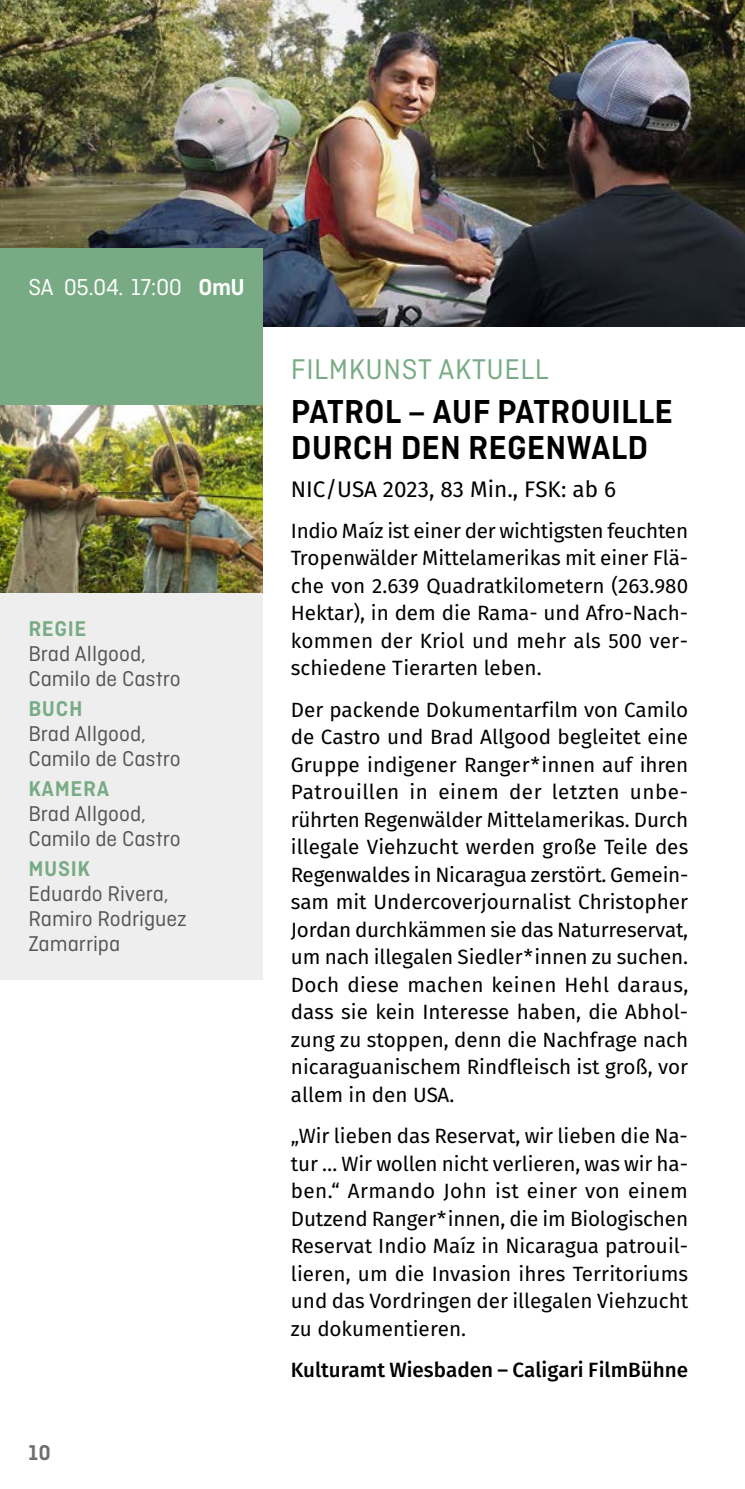
<style>
.page{position:relative;width:745px;height:1489px;background:#fff}
.page>*{position:absolute;margin:0;border:0;box-sizing:border-box;transform-origin:0 0}
.t1{font:600 35px/36.2px "Ciutadella";letter-spacing:.005em;color:#000}
.t2{font:30px "Ciutadella";letter-spacing:.02em;color:#78ab84}
.t3{font:24.25px "Ciutadella";letter-spacing:-.02em;color:#fff}
.t4{font:22.5px/25px "Ciutadella";color:#565656}
.t5{font:22.5px "Fira Sans";color:#000}
.t6{font:600 22.5px "Ciutadella";letter-spacing:.03em;color:#78ab84}
.t7{font:600 22.5px "Ciutadella";color:#6f6f6e}
.t8{font:20.5px/27.5px "Fira Sans";color:#000;text-align:justify}
.t9{font:500 20.5px "Fira Sans";color:#000}
.s1{font-weight:600}
</style>
<div class="page">
<img style="left:0;top:0;width:744px;height:326px">
<div style="left:0;top:248px;width:262px;height:170px;background:#78ab84"></div>
<div style="left:0;top:591px;width:262px;height:388px;background:#eee"></div>
<img style="left:0;top:405px;width:262px;height:188px">
<p class="t3" style="left:28px;top:273px;width:218px">SA 05.04. 17:00 <span class="s1">OmU</span></p>
<p class="t6" style="left:28px;top:616px;width:59px">REGIE</p>
<p class="t4" style="left:28px;top:641px;width:153px">Brad Allgood,<br>Camilo de Castro</p>
<p class="t6" style="left:28px;top:696px;width:56px">BUCH</p>
<p class="t4" style="left:28px;top:721px;width:153px">Brad Allgood,<br>Camilo de Castro</p>
<p class="t6" style="left:28px;top:776px;width:82px">KAMERA</p>
<p class="t4" style="left:28px;top:801px;width:153px">Brad Allgood,<br>Camilo de Castro</p>
<p class="t6" style="left:28px;top:856px;width:63px">MUSIK</p>
<p class="t4" style="left:28px;top:881px;width:160px">Eduardo Rivera,<br>Ramiro Rodriguez<br>Zamarripa</p>
<p class="t7" style="left:28px;top:1439px;width:24px">10</p>
<h2 class="t2" style="left:291px;top:353px;width:259px">FILMKUNST AKTUELL</h2>
<h1 class="t1" style="left:291px;top:393px;width:383px">PATROL – AUF PATROUILLE<br>DURCH DEN REGENWALD</h1>
<p class="t5" style="left:291px;top:473px;width:326px">NIC/USA 2023, 83 Min., FSK: ab 6</p>
<p class="t8" style="left:291px;top:517px;width:398px">Indio Maíz ist einer der wichtigsten feuchten Tropenwälder Mittelamerikas mit einer Flä&shy;che von 2.639 Quadratkilometern (263.980<br>Hektar), in dem die Rama- und Afro-Nach&shy;kommen der Kriol und mehr als 500 ver&shy;schiedene Tierarten leben.</p>
<p class="t8" style="left:291px;top:695px;width:399px">Der packende Dokumentarfilm von Camilo de Castro und Brad Allgood begleitet eine Gruppe indigener Ranger*innen auf ihren Patrouillen in einem der letzten unbe&shy;rührten Regenwälder Mittelamerikas. Durch illegale Viehzucht werden große Teile des Regenwaldes in Nicaragua zerstört. Gemein&shy;sam mit Undercoverjournalist Christopher Jordan durchkämmen sie das Naturreservat, um nach illegalen Siedler*innen zu suchen.<br>Doch diese machen keinen Hehl daraus, dass sie kein Interesse haben, die Abhol&shy;zung zu stoppen, denn die Nachfrage nach nicaraguanischem Rindfleisch ist groß, vor allem in den USA.</p>
<p class="t8" style="left:291px;top:1121px;width:398px">„Wir lieben das Reservat, wir lieben die Na&shy;tur … Wir wollen nicht verlieren, was wir ha&shy;ben.“ Armando John ist einer von einem Dutzend Ranger*innen, die im Biologischen Reservat Indio Maíz in Nicaragua patrouil&shy;lieren, um die Invasion ihres Territoriums und das Vordringen der illegalen Viehzucht zu dokumentieren.</p>
<p class="t9" style="left:291px;top:1352px;width:398px">Kulturamt Wiesbaden – Caligari FilmBühne</p>
</div>
